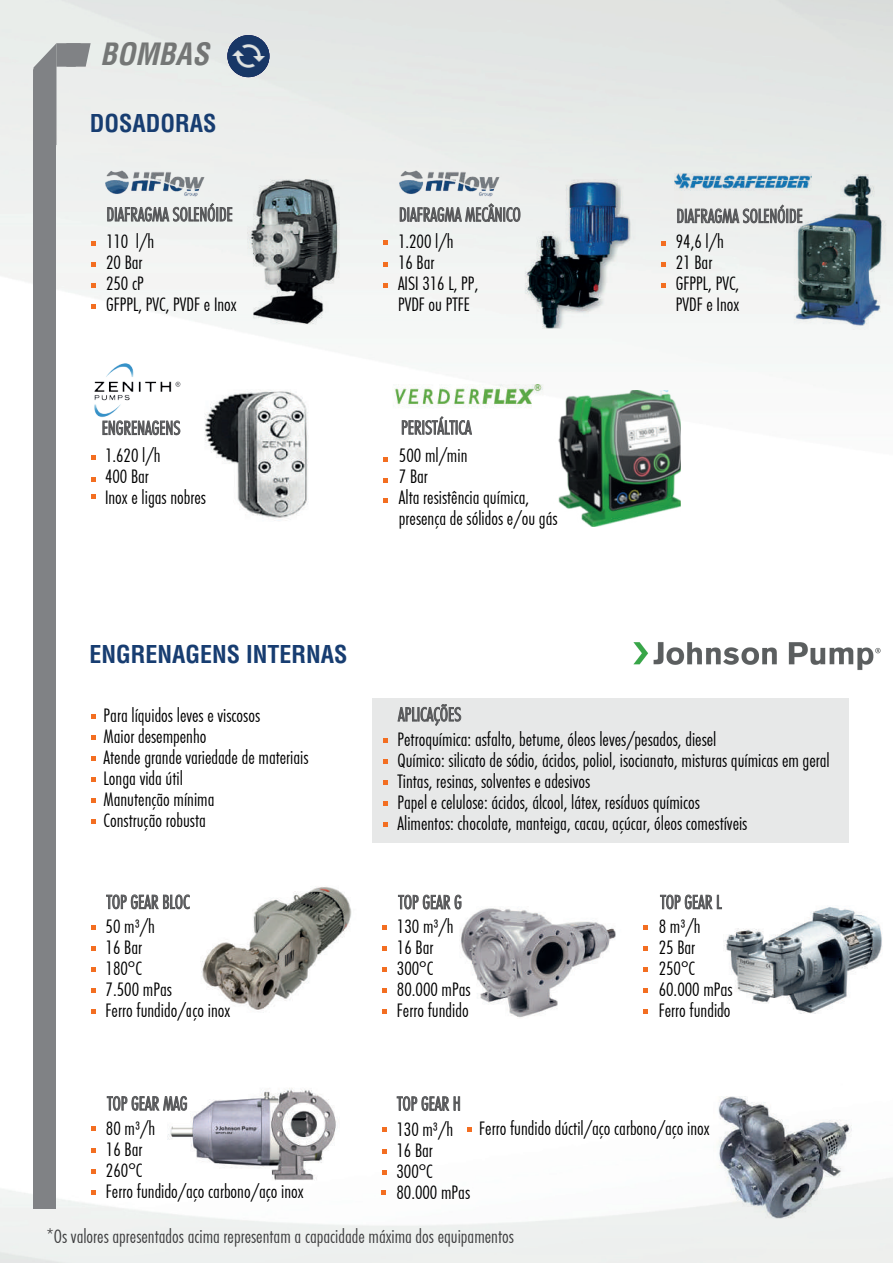
<style>
.page{position:relative;width:893px;height:1263px;background:#fff}
.page>*{position:absolute;margin:0;border:0;box-sizing:border-box;transform-origin:0 0}
.t1{font:italic 700 condensed 30px "Helvetica";color:rgb(0 0 1/.5)}
.t2{font:700 condensed 24px "Helvetica";color:#173d71}
.t3{font:300 18px/21px "Futura ND Cn";color:#000001}
.t4{font:300 18px "Futura ND Cn";color:#57585a}
.t5{font:300 18px "Futura ND Cn";color:#3e3e3f}
</style>
<div class="page">
<img style="left:0;top:0;width:893px;height:1263px">
<img style="left:460px;top:906px;width:180px;height:112px">
<img style="left:187px;top:366px;width:149px;height:168px">
<img style="left:224px;top:156px;width:136px;height:190px">
<svg style="left:91px;top:241px;width:5px;height:4px"></svg>
<svg style="left:384px;top:241px;width:4px;height:4px"></svg>
<svg style="left:107px;top:203px;width:125px;height:19px"></svg>
<svg style="left:400px;top:203px;width:120px;height:19px;background:#a6a8a8"></svg>
<img style="left:520px;top:179px;width:119px;height:150px">
<img style="left:765px;top:174px;width:128px;height:158px">
<svg style="left:661px;top:241px;width:5px;height:4px"></svg>
<svg style="left:677px;top:205px;width:125px;height:18px;background:#aaabab"></svg>
<img style="left:675px;top:162px;width:137px;height:42px">
<svg style="left:402px;top:416px;width:70px;height:19px"></svg>
<svg style="left:91px;top:262px;width:5px;height:4px"></svg>
<svg style="left:661px;top:262px;width:5px;height:4px"></svg>
<svg style="left:384px;top:262px;width:4px;height:4px"></svg>
<img style="left:554px;top:390px;width:127px;height:136px">
<svg style="left:384px;top:457px;width:4px;height:5px"></svg>
<svg style="left:384px;top:478px;width:4px;height:5px"></svg>
<div style="left:33px;top:80px;width:23px;height:1129px;background:#808285"></div>
<svg style="left:33px;top:43px;width:58px;height:104px"></svg>
<img style="left:102px;top:160px;width:105px;height:45px">
<svg style="left:91px;top:283px;width:5px;height:5px"></svg>
<svg style="left:91px;top:304px;width:5px;height:5px"></svg>
<svg style="left:661px;top:283px;width:5px;height:5px"></svg>
<svg style="left:384px;top:283px;width:4px;height:5px"></svg>
<svg style="left:103px;top:420px;width:77px;height:15px"></svg>
<img style="left:90px;top:362px;width:92px;height:57px">
<svg style="left:91px;top:456px;width:5px;height:4px"></svg>
<svg style="left:91px;top:477px;width:5px;height:4px"></svg>
<svg style="left:91px;top:494px;width:5px;height:5px"></svg>
<svg style="left:384px;top:499px;width:4px;height:4px"></svg>
<img style="left:352px;top:385px;width:231px;height:27px">
<img style="left:397px;top:160px;width:104px;height:45px">
<div style="left:372px;top:698px;width:476px;height:145px;background:#e7e8e8"></div>
<img style="left:629px;top:585px;width:257px;height:142px">
<svg style="left:91px;top:714px;width:5px;height:4px"></svg>
<svg style="left:91px;top:735px;width:5px;height:5px"></svg>
<svg style="left:91px;top:756px;width:5px;height:5px"></svg>
<svg style="left:91px;top:777px;width:5px;height:5px"></svg>
<svg style="left:91px;top:798px;width:5px;height:5px"></svg>
<svg style="left:91px;top:819px;width:5px;height:5px"></svg>
<svg style="left:383px;top:738px;width:5px;height:4px"></svg>
<svg style="left:383px;top:759px;width:5px;height:4px"></svg>
<svg style="left:383px;top:780px;width:5px;height:4px"></svg>
<svg style="left:383px;top:801px;width:5px;height:5px"></svg>
<svg style="left:383px;top:822px;width:5px;height:5px"></svg>
<svg style="left:398px;top:704px;width:63px;height:22px"></svg>
<svg style="left:106px;top:894px;width:83px;height:15px"></svg>
<svg style="left:91px;top:925px;width:5px;height:5px"></svg>
<svg style="left:91px;top:947px;width:5px;height:4px"></svg>
<svg style="left:91px;top:967px;width:5px;height:4px"></svg>
<svg style="left:91px;top:988px;width:5px;height:5px"></svg>
<svg style="left:91px;top:1009px;width:5px;height:5px"></svg>
<svg style="left:107px;top:1093px;width:60px;height:18px"></svg>
<svg style="left:91px;top:1127px;width:5px;height:4px"></svg>
<svg style="left:91px;top:1148px;width:5px;height:4px"></svg>
<svg style="left:91px;top:1169px;width:5px;height:5px"></svg>
<svg style="left:91px;top:1190px;width:5px;height:5px"></svg>
<svg style="left:660px;top:895px;width:62px;height:14px"></svg>
<svg style="left:644px;top:925px;width:4px;height:5px"></svg>
<svg style="left:644px;top:947px;width:4px;height:4px"></svg>
<svg style="left:644px;top:967px;width:4px;height:4px"></svg>
<svg style="left:644px;top:988px;width:4px;height:5px"></svg>
<svg style="left:644px;top:1009px;width:4px;height:5px"></svg>
<svg style="left:398px;top:895px;width:63px;height:14px"></svg>
<svg style="left:383px;top:925px;width:4px;height:5px"></svg>
<svg style="left:383px;top:947px;width:4px;height:4px"></svg>
<svg style="left:382px;top:967px;width:5px;height:4px"></svg>
<svg style="left:382px;top:988px;width:5px;height:5px"></svg>
<svg style="left:382px;top:1009px;width:5px;height:5px"></svg>
<svg style="left:397px;top:1096px;width:63px;height:15px"></svg>
<svg style="left:382px;top:1128px;width:4px;height:4px"></svg>
<svg style="left:382px;top:1149px;width:4px;height:4px"></svg>
<svg style="left:382px;top:1170px;width:4px;height:4px"></svg>
<svg style="left:382px;top:1190px;width:4px;height:5px"></svg>
<svg style="left:468px;top:1127px;width:4px;height:5px"></svg>
<img style="left:232px;top:40px;width:33px;height:33px">
<svg style="left:227px;top:35px;width:42px;height:42px"></svg>
<img style="left:714px;top:1096px;width:138px;height:122px">
<img style="left:723px;top:905px;width:159px;height:108px">
<img style="left:189px;top:875px;width:181px;height:148px">
<img style="left:167px;top:1077px;width:172px;height:129px">
<h1 class="t1" style="left:100px;top:35px;width:110px">BOMBAS</h1>
<h2 class="t2" style="left:90px;top:108px;width:128px">DOSADORAS</h2>
<p class="t4" style="left:107px;top:203px;width:128px">DIAFRAGMA SOLENÓIDE</p>
<p class="t4" style="left:399px;top:204px;width:123px">DIAFRAGMA MECÂNICO</p>
<p class="t4" style="left:677px;top:205px;width:128px">DIAFRAGMA SOLENÓIDE</p>
<p class="t3" style="left:676px;top:231px;width:65px">94,6 l/h<br>21 Bar<br>GFPPL, PVC,<br>PVDF e Inox</p>
<p class="t3" style="left:106px;top:231px;width:132px">110 l/h<br>20 Bar<br>250 cP<br>GFPPL, PVC, PVDF e Inox</p>
<p class="t3" style="left:398px;top:231px;width:82px">1.200 l/h<br>16 Bar<br>AISI 316 L, PP,<br>PVDF ou PTFE</p>
<p class="t4" style="left:102px;top:417px;width:80px">ENGRENAGENS</p>
<p class="t3" style="left:105px;top:446px;width:103px">1.620 l/h<br>400 Bar<br>Inox e ligas nobres</p>
<h2 class="t2" style="left:90px;top:639px;width:260px">ENGRENAGENS INTERNAS</h2>
<p class="t3" style="left:104px;top:705px;width:206px">Para líquidos leves e viscosos<br>Maior desempenho<br>Atende grande variedade de materiais<br>Longa vida útil<br>Manutenção mínima<br>Construção robusta</p>
<p class="t4" style="left:107px;top:891px;width:85px">TOP GEAR BLOC</p>
<p class="t3" style="left:106px;top:916px;width:126px">50 m³/h<br>16 Bar<br>180°C<br>7.500 mPas<br>Ferro fundido/aço inox</p>
<p class="t4" style="left:107px;top:1092px;width:82px">TOP GEAR MAG</p>
<p class="t3" style="left:106px;top:1118px;width:199px">80 m³/h<br>16 Bar<br>260°C<br>Ferro fundido/aço carbono/aço inox</p>
<p class="t4" style="left:401px;top:417px;width:72px">PERISTÁLTICA</p>
<p class="t3" style="left:399px;top:445px;width:160px">500 ml/min<br>7 Bar<br>Alta resistência química, presença de sólidos e/ou gás</p>
<p class="t4" style="left:398px;top:703px;width:65px">APLICAÇÕES</p>
<p class="t3" style="left:397px;top:729px;width:434px">Petroquímica: asfalto, betume, óleos leves/pesados, diesel<br>Químico: silicato de sódio, ácidos, poliol, isocianato, misturas químicas em geral Tintas, resinas, solventes e adesivos<br>Papel e celulose: ácidos, álcool, látex, resíduos químicos<br>Alimentos: chocolate, manteiga, cacau, açúcar, óleos comestíveis</p>
<p class="t4" style="left:398px;top:891px;width:65px">TOP GEAR G</p>
<p class="t3" style="left:397px;top:916px;width:75px">130 m³/h<br>16 Bar<br>300°C<br>80.000 mPas<br>Ferro fundido</p>
<p class="t4" style="left:660px;top:891px;width:63px">TOP GEAR L</p>
<p class="t3" style="left:659px;top:916px;width:75px">8 m³/h<br>25 Bar<br>250°C<br>60.000 mPas<br>Ferro fundido</p>
<p class="t4" style="left:397px;top:1093px;width:65px">TOP GEAR H</p>
<p class="t3" style="left:396px;top:1119px;width:75px">130 m³/h<br>16 Bar<br>300°C<br>80.000 mPas</p>
<p class="t3" style="left:479px;top:1119px;width:232px">Ferro fundido dúctil/aço carbono/aço inox</p>
<p class="t5" style="left:46px;top:1225px;width:469px">*Os valores apresentados acima representam a capacidade máxima dos equipamentos</p>
</div>
